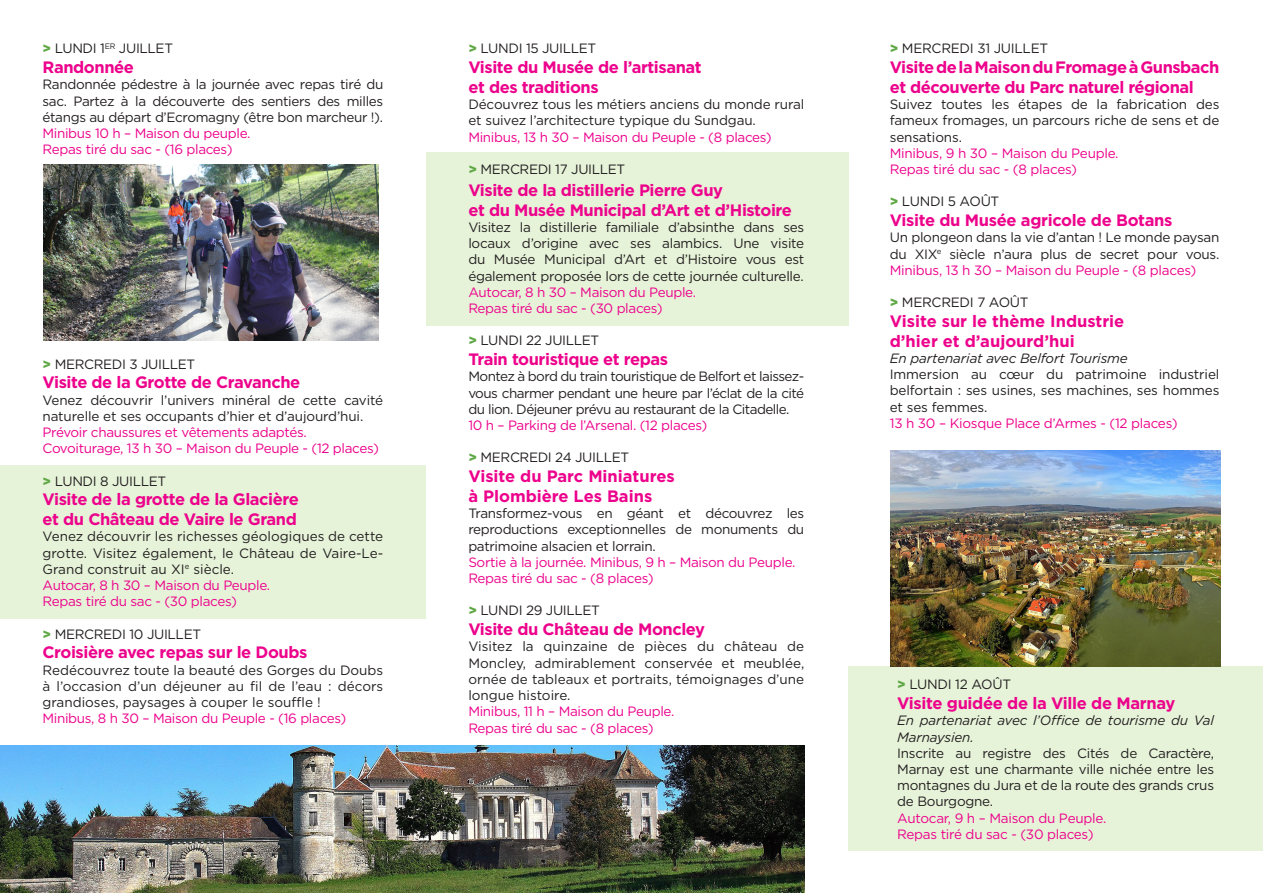
<style>
.page{position:relative;width:1263px;height:893px;background:#fff}
.page>*{position:absolute;margin:0;border:0;box-sizing:border-box;transform-origin:0 0}
.t1{font:700 16.5px/19.8px "Gotham";letter-spacing:-.025em;color:#ed028c}
.t2{font:700 16.5px "Gotham";color:#ed028c}
.t3{font:13.5px/16.2px "Gotham";letter-spacing:-.02em;color:#231f20;text-align:justify}
.t4{font:13.5px "Gotham";letter-spacing:-.025em;color:#ed028c}
.t5{font:italic 13.5px/16.2px "Gotham";letter-spacing:-.01em;color:#231f20}
.s1{font-weight:900;color:#5fa845}
.s2{color:#ed028c}
</style>
<div class="page">
<div style="left:426px;top:152px;width:422px;height:173px;background:#e6f3d9"></div>
<div style="left:0;top:466px;width:426px;height:153px;background:#e6f3d9"></div>
<div style="left:848px;top:666px;width:415px;height:184px;background:#e6f3d9"></div>
<img style="left:44px;top:165px;width:334px;height:175px">
<img style="left:0;top:745px;width:805px;height:148px">
<img style="left:891px;top:451px;width:329px;height:215px">
<p class="t3" style="left:43px;top:40px;width:132px"><span class="s1">&gt;</span> LUNDI 1<sup>ER</sup> JUILLET</p>
<p class="t1" style="left:43px;top:57px;width:93px">Randonnée</p>
<p class="t3" style="left:43px;top:76px;width:342px">Randonnée pédestre à la journée avec repas tiré du sac. Partez à la découverte des sentiers des milles étangs au départ d’Ecromagny (être bon marcheur !).</p>
<p class="t4" style="left:43px;top:125px;width:209px">Minibus 10 h – Maison du peuple.</p>
<p class="t4" style="left:43px;top:141px;width:192px">Repas tiré du sac - (16 places)</p>
<p class="t3" style="left:43px;top:355px;width:154px"><span class="s1">&gt;</span> MERCREDI 3 JUILLET</p>
<p class="t1" style="left:43px;top:372px;width:259px">Visite de la Grotte de Cravanche</p>
<p class="t3" style="left:43px;top:391px;width:342px">Venez découvrir l’univers minéral de cette cavité naturelle et ses occupants d’hier et d’aujourd’hui.</p>
<p class="t4" style="left:43px;top:423px;width:266px">Prévoir chaussures et vêtements adaptés.</p>
<p class="t4" style="left:43px;top:440px;width:338px">Covoiturage, 13 h 30 – Maison du Peuple - (12 places)</p>
<p class="t3" style="left:43px;top:472px;width:125px"><span class="s1">&gt;</span> LUNDI 8 JUILLET</p>
<p class="t1" style="left:43px;top:489px;width:258px">Visite de la grotte de la Glacière</p>
<p class="t1" style="left:43px;top:509px;width:256px">et du Château de Vaire le Grand</p>
<p class="t3" style="left:43px;top:528px;width:342px">Venez découvrir les richesses géologiques de cette grotte. Visitez également, le Château de Vaire-Le-Grand construit au XI<sup>e</sup> siècle.</p>
<p class="t4" style="left:43px;top:576px;width:229px">Autocar, 8 h 30 – Maison du Peuple.</p>
<p class="t4" style="left:43px;top:593px;width:196px">Repas tiré du sac - (30 places)</p>
<p class="t3" style="left:43px;top:625px;width:160px"><span class="s1">&gt;</span> MERCREDI 10 JUILLET</p>
<p class="t1" style="left:43px;top:642px;width:266px">Croisière avec repas sur le Doubs</p>
<p class="t3" style="left:43px;top:661px;width:342px">Redécouvrez toute la beauté des Gorges du Doubs à l’occasion d’un déjeuner au fil de l’eau : décors grandioses, paysages à couper le souffle !</p>
<p class="t4" style="left:43px;top:710px;width:305px">Minibus, 8 h 30 – Maison du Peuple - (16 places)</p>
<p class="t3" style="left:468px;top:40px;width:129px"><span class="s1">&gt;</span> LUNDI 15 JUILLET</p>
<p class="t1" style="left:468px;top:57px;width:235px">Visite du Musée de l’artisanat</p>
<p class="t1" style="left:468px;top:77px;width:132px">et des traditions</p>
<p class="t3" style="left:468px;top:96px;width:337px">Découvrez tous les métiers anciens du monde rural et suivez l’architecture typique du Sundgau.</p>
<p class="t4" style="left:468px;top:128px;width:305px">Minibus, 13 h 30 – Maison du Peuple - (8 places)</p>
<p class="t3" style="left:468px;top:161px;width:158px"><span class="s1">&gt;</span> MERCREDI 17 JUILLET</p>
<p class="t1" style="left:468px;top:180px;width:256px">Visite de la distillerie Pierre Guy</p>
<p class="t1" style="left:468px;top:200px;width:325px">et du Musée Municipal d’Art et d’Histoire</p>
<p class="t3" style="left:468px;top:219px;width:337px">Visitez la distillerie familiale d’absinthe dans ses locaux d’origine avec ses alambics. Une visite du Musée Municipal d’Art et d’Histoire vous est également proposée lors de cette journée culturelle.</p>
<p class="t4" style="left:468px;top:283px;width:229px">Autocar, 8 h 30 – Maison du Peuple.</p>
<p class="t4" style="left:468px;top:300px;width:196px">Repas tiré du sac - (30 places)</p>
<p class="t3" style="left:468px;top:332px;width:132px"><span class="s1">&gt;</span> LUNDI 22 JUILLET</p>
<p class="t1" style="left:468px;top:349px;width:201px">Train touristique et repas</p>
<p class="t3" style="left:468px;top:368px;width:337px">Montez à bord du train touristique de Belfort et laissez&shy;vous charmer pendant une heure par l’éclat de la cité du lion. Déjeuner prévu au restaurant de la Citadelle.</p>
<p class="t4" style="left:468px;top:417px;width:241px">10 h – Parking de l’Arsenal. (12 places)</p>
<p class="t3" style="left:468px;top:449px;width:162px"><span class="s1">&gt;</span> MERCREDI 24 JUILLET</p>
<p class="t2" style="left:468px;top:465px;width:208px">Visite du Parc Miniatures</p>
<p class="t2" style="left:468px;top:485px;width:185px">à Plombière Les Bains</p>
<p class="t3" style="left:468px;top:505px;width:337px">Transformez-vous en géant et découvrez les reproductions exceptionnelles de monuments du patrimoine alsacien et lorrain.</p>
<p class="t4" style="left:468px;top:553px;width:329px">Sortie à la journée. Minibus, 9 h – Maison du Peuple.</p>
<p class="t4" style="left:468px;top:570px;width:187px">Repas tiré du sac - (8 places)</p>
<p class="t3" style="left:468px;top:602px;width:133px"><span class="s1">&gt;</span> LUNDI 29 JUILLET</p>
<p class="t1" style="left:468px;top:619px;width:238px">Visite du Château de Moncley</p>
<p class="t3" style="left:468px;top:638px;width:337px">Visitez la quinzaine de pièces du château de Moncley, admirablement conservée et meublée, ornée de tableaux et portraits, témoignages d’une longue histoire.</p>
<p class="t4" style="left:468px;top:703px;width:208px">Minibus, 11 h – Maison du Peuple.</p>
<p class="t4" style="left:468px;top:719px;width:187px">Repas tiré du sac - (8 places)</p>
<p class="t3" style="left:890px;top:40px;width:160px"><span class="s1">&gt;</span> MERCREDI 31 JUILLET</p>
<p class="t1" style="left:890px;top:57px;width:331px">Visite de la Maison du Fromage à Gunsbach et découverte du Parc naturel régional</p>
<p class="t3" style="left:890px;top:96px;width:331px">Suivez toutes les étapes de la fabrication des fameux fromages, un parcours riche de sens et de sensations.</p>
<p class="t4" style="left:890px;top:144px;width:230px">Minibus, 9 h 30 – Maison du Peuple.</p>
<p class="t4" style="left:890px;top:161px;width:189px">Repas tiré du sac - (8 places)</p>
<p class="t3" style="left:890px;top:193px;width:111px"><span class="s1">&gt;</span> LUNDI 5 AOÛT</p>
<p class="t1" style="left:890px;top:210px;width:284px">Visite du Musée agricole de Botans</p>
<p class="t3" style="left:890px;top:229px;width:331px">Un plongeon dans la vie d’antan ! Le monde paysan du XIX<sup>e</sup> siècle n’aura plus de secret pour vous.<br><span class="s2">Minibus, 13 h 30 – Maison du Peuple - (8 places)</span></p>
<p class="t3" style="left:890px;top:294px;width:140px"><span class="s1">&gt;</span> MERCREDI 7 AOÛT</p>
<p class="t2" style="left:890px;top:310px;width:236px">Visite sur le thème Industrie</p>
<p class="t2" style="left:890px;top:330px;width:186px">d’hier et d’aujourd’hui</p>
<p class="t5" style="left:890px;top:350px;width:240px">En partenariat avec Belfort Tourisme</p>
<p class="t3" style="left:890px;top:366px;width:331px">Immersion au cœur du patrimoine industriel belfortain : ses usines, ses machines, ses hommes et ses femmes.</p>
<p class="t4" style="left:890px;top:414px;width:289px">13 h 30 – Kiosque Place d’Armes - (12 places)</p>
<p class="t3" style="left:897px;top:676px;width:115px"><span class="s1">&gt;</span> LUNDI 12 AOÛT</p>
<p class="t1" style="left:897px;top:693px;width:280px">Visite guidée de la Ville de Marnay</p>
<p class="t5" style="left:897px;top:712px;width:318px">En partenariat avec l’Office de tourisme du Val<br>Marnaysien.</p>
<p class="t3" style="left:897px;top:744px;width:318px">Inscrite au registre des Cités de Caractère, Marnay est une charmante ville nichée entre les montagnes du Jura et de la route des grands crus de Bourgogne.</p>
<p class="t4" style="left:897px;top:809px;width:211px">Autocar, 9 h – Maison du Peuple.</p>
<p class="t4" style="left:897px;top:825px;width:198px">Repas tiré du sac - (30 places)</p>
</div>
